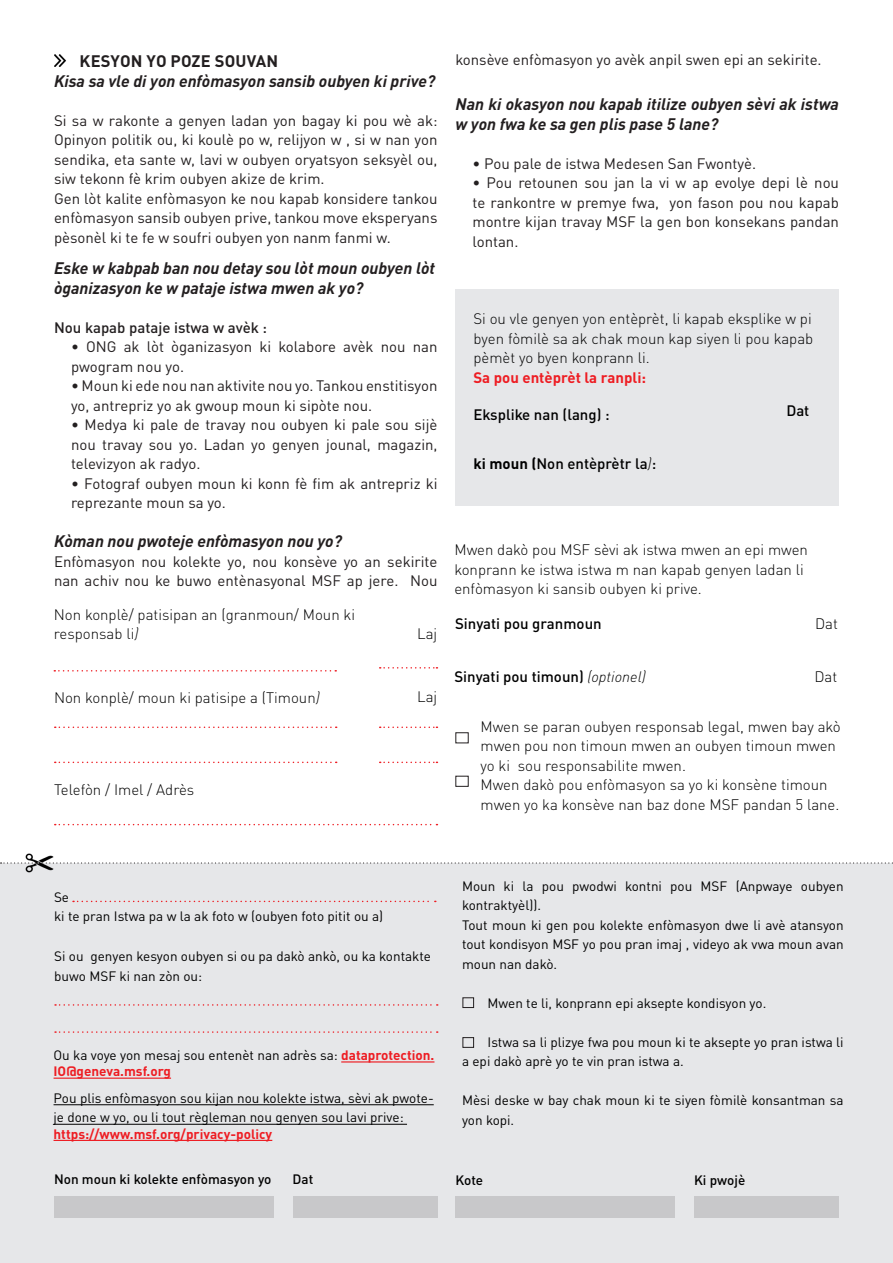
<style>
.page{position:relative;width:893px;height:1263px;background:#fff}
.page>*{position:absolute;margin:0;border:0;box-sizing:border-box;transform-origin:0 0}
.t1{font:italic 700 16.5px/19.5px "DIN Pro";color:#231f20}
.QUESTIONS_TITLES{font:700 16.5px "DIN Pro";letter-spacing:.01em;color:#231f20}
.t2{font:15px/19.5px "DIN Pro";color:#231f20;text-align:justify}
.t3{font:300 15px/19.5px "DIN Pro";color:#000}
.t4{font:500 15px "DIN Pro";color:#000}
.t5{font:500 15px "DIN Pro";color:#231f20}
.t6{font:700 15px "DIN Pro";color:#ee1d23}
.t7{font:13.5px/19.5px "DIN Pro";color:#000}
.t8{font:500 13.5px "DIN Pro";color:#000}
.t9{font:700 13.5px "DIN Pro";color:#ee1d23}
.s1{font-weight:700}
.s2{font-weight:300;font-style:italic}
.s3{font-style:italic}
.s4{font-weight:700;color:#ee1d23}
</style>
<div class="page">
<svg style="left:54px;top:55px;width:12px;height:12px"></svg>
<div style="left:455px;top:289px;width:383px;height:216px;background:#e6e7e9"></div>
<svg style="left:54px;top:670px;width:282px;height:1px"></svg>
<svg style="left:55px;top:726px;width:282px;height:2px"></svg>
<svg style="left:55px;top:824px;width:382px;height:1px"></svg>
<svg style="left:55px;top:762px;width:282px;height:1px"></svg>
<svg style="left:380px;top:667px;width:57px;height:1px"></svg>
<svg style="left:380px;top:726px;width:57px;height:2px"></svg>
<svg style="left:380px;top:762px;width:57px;height:1px"></svg>
<div style="left:455px;top:732px;width:14px;height:11px;border:1px solid #231f20"></div>
<div style="left:455px;top:776px;width:14px;height:11px;border:1px solid #231f20"></div>
<div style="left:0;top:863px;width:893px;height:400px;background:#e6e7e9"></div>
<svg style="left:73px;top:901px;width:363px;height:1px"></svg>
<svg style="left:55px;top:1004px;width:383px;height:2px"></svg>
<svg style="left:55px;top:1031px;width:383px;height:2px"></svg>
<hr style="left:54px;top:1104px;width:380px;height:1px;background:#000">
<hr style="left:54px;top:1124px;width:353px;height:1px;background:#000">
<hr style="left:54px;top:1140px;width:218px;height:1px;background:#ee1d23">
<hr style="left:341px;top:1061px;width:93px;height:1px;background:#ee1d23">
<hr style="left:54px;top:1077px;width:117px;height:2px;background:#ee1d23">
<div style="left:462px;top:997px;width:12px;height:11px;border:1px solid #231f20"></div>
<div style="left:462px;top:1037px;width:12px;height:11px;border:1px solid #231f20"></div>
<div style="left:54px;top:1196px;width:219px;height:22px;background:#c8c8ca"></div>
<div style="left:293px;top:1196px;width:144px;height:22px;background:#c8c8ca"></div>
<div style="left:455px;top:1196px;width:220px;height:22px;background:#c8c8ca"></div>
<div style="left:694px;top:1196px;width:145px;height:22px;background:#c8c8ca"></div>
<img style="left:24px;top:853px;width:30px;height:20px">
<svg style="left:1px;top:862px;width:892px;height:1px"></svg>
<p class="QUESTIONS_TITLES" style="left:80px;top:47px;width:200px">KESYON YO POZE SOUVAN</p>
<p class="t1" style="left:54px;top:69px;width:383px">Kisa sa vle di yon enfòmasyon sansib oubyen ki prive?</p>
<p class="t2" style="left:54px;top:109px;width:385px">Si sa w rakonte a genyen ladan yon bagay ki pou wè ak:<br>Opinyon politik ou, ki koulè po w, relijyon w , si w nan yon sendika, eta sante w, lavi w oubyen oryatsyon seksyèl ou, siw tekonn fè krim oubyen akize de krim.</p>
<p class="t2" style="left:54px;top:187px;width:385px">Gen lòt kalite enfòmasyon ke nou kapab konsidere tankou enfòmasyon sansib oubyen prive, tankou move eksperyans pèsonèl ki te fe w soufri oubyen yon nanm fanmi w.</p>
<p class="t1" style="left:54px;top:257px;width:382px">Eske w kabpab ban nou detay sou lòt moun oubyen lòt òganizasyon ke w pataje istwa mwen ak yo?</p>
<p class="t5" style="left:54px;top:315px;width:215px">Nou kapab pataje istwa w avèk :</p>
<p class="t2" style="left:71px;top:336px;width:368px">• ONG ak lòt òganizasyon ki kolabore avèk nou nan pwogram nou yo.</p>
<p class="t2" style="left:71px;top:375px;width:368px">• Moun ki ede nou nan aktivite nou yo. Tankou enstitisyon yo, antrepriz yo ak gwoup moun ki sipòte nou.</p>
<p class="t2" style="left:71px;top:414px;width:368px">• Medya ki pale de travay nou oubyen ki pale sou sijè nou travay sou yo. Ladan yo genyen jounal, magazin, televizyon ak radyo.</p>
<p class="t2" style="left:71px;top:472px;width:368px">• Fotograf oubyen moun ki konn fè fim ak antrepriz ki reprezante moun sa yo.</p>
<p class="t1" style="left:54px;top:530px;width:289px">Kòman nou pwoteje enfòmasyon nou yo?</p>
<p class="t2" style="left:54px;top:550px;width:385px">Enfòmasyon nou kolekte yo, nou konsève yo an sekirite nan achiv nou ke buwo entènasyonal MSF ap jere. Nou</p>
<p class="t2" style="left:455px;top:49px;width:368px">konsève enfòmasyon yo avèk anpil swen epi an sekirite.</p>
<p class="t1" style="left:455px;top:93px;width:385px">Nan ki okasyon nou kapab itilize oubyen sèvi ak istwa w yon fwa ke sa gen plis pase 5 lane?</p>
<p class="t2" style="left:472px;top:152px;width:285px">• Pou pale de istwa Medesen San Fwontyè.</p>
<p class="t2" style="left:472px;top:172px;width:368px">• Pou retounen sou jan la vi w ap evolye depi lè nou te rankontre w premye fwa, yon fason pou nou kapab montre kijan travay MSF la gen bon konsekans pandan lontan.</p>
<p class="t3" style="left:473px;top:308px;width:341px;text-align:justify">Si ou vle genyen yon entèprèt, li kapab eksplike w pi byen fòmilè sa ak chak moun kap siyen li pou kapab pèmèt yo byen konprann li.</p>
<p class="t6" style="left:473px;top:365px;width:174px">Sa pou entèprèt la ranpli:</p>
<p class="t4" style="left:473px;top:403px;width:138px">Eksplike nan (lang) :</p>
<p class="t4" style="left:473px;top:452px;width:184px"><span class="s1">ki moun (</span>Non entèprètr la<span class="s2">)</span>:</p>
<p class="t4" style="left:786px;top:399px;width:25px">Dat</p>
<p class="t3" style="left:454px;top:539px;width:355px">Mwen dakò pou MSF sèvi ak istwa mwen an epi mwen konprann ke istwa istwa m nan kapab genyen ladan li enfòmasyon ki sansib oubyen ki prive.</p>
<p class="t3" style="left:54px;top:603px;width:303px">Non konplè/ patisipan an (granmoun/ Moun ki responsab li<span class="s3">)</span></p>
<p class="t4" style="left:455px;top:611px;width:148px">Sinyati pou granmoun</p>
<p class="t3" style="left:417px;top:623px;width:22px">Laj</p>
<p class="t3" style="left:815px;top:613px;width:24px">Dat</p>
<p class="t3" style="left:54px;top:686px;width:267px">Non konplè/ moun ki patisipe a (Timoun<span class="s3">)</span></p>
<p class="t3" style="left:54px;top:778px;width:142px">Telefòn / Imel / Adrès</p>
<p class="t3" style="left:417px;top:685px;width:22px">Laj</p>
<p class="t4" style="left:454px;top:664px;width:193px">Sinyati pou timoun) <span class="s2">(optionel)</span></p>
<p class="t3" style="left:814px;top:665px;width:24px">Dat</p>
<p class="t3" style="left:480px;top:715px;width:362px">Mwen se paran oubyen responsab legal, mwen bay akò mwen pou non timoun mwen an oubyen timoun mwen yo ki sou responsabilite mwen.</p>
<p class="t3" style="left:480px;top:774px;width:360px">Mwen dakò pou enfòmasyon sa yo ki konsène timoun mwen yo ka konsève nan baz done MSF pandan 5 lane.</p>
<p class="t7" style="left:54px;top:886px;width:17px">Se</p>
<p class="t7" style="left:54px;top:905px;width:331px">ki te pran Istwa pa w la ak foto w (oubyen foto pitit ou a)</p>
<p class="t7" style="left:54px;top:945px;width:378px">Si ou genyen kesyon oubyen si ou pa dakò ankò, ou ka kontakte buwo MSF ki nan zòn ou:</p>
<p class="t7" style="left:54px;top:1046px;width:382px;line-height:16.2px">Ou ka voye yon mesaj sou entenèt nan adrès sa: <span class="s4">dataprotection.<br>IO@geneva.msf.org</span></p>
<p class="t7" style="left:54px;top:1087px;width:382px">Pou plis enfòmasyon sou kijan nou kolekte istwa, sèvi ak pwote&shy;je done w yo, ou li tout règleman nou genyen sou lavi prive:</p>
<p class="t9" style="left:54px;top:1122px;width:220px">https://www.msf.org/privacy-policy</p>
<p class="t7" style="left:462px;top:875px;width:383px">Moun ki la pou pwodwi kontni pou MSF (Anpwaye oubyen kontraktyèl)).</p>
<p class="t7" style="left:462px;top:914px;width:383px;text-align:justify">Tout moun ki gen pou kolekte enfòmasyon dwe li avè atansyon tout kondisyon MSF yo pou pran imaj , videyo ak vwa moun avan moun nan dakò.</p>
<p class="t7" style="left:487px;top:992px;width:280px">Mwen te li, konprann epi aksepte kondisyon yo.</p>
<p class="t7" style="left:462px;top:1031px;width:383px;text-indent:26px">Istwa sa li plizye fwa pou moun ki te aksepte yo pran istwa li a epi dakò aprè yo te vin pran istwa a.</p>
<p class="t7" style="left:462px;top:1089px;width:383px">Mèsi deske w bay chak moun ki te siyen fòmilè konsantman sa yon kopi.</p>
<p class="t8" style="left:54px;top:1168px;width:219px">Non moun ki kolekte enfòmasyon yo</p>
<p class="t8" style="left:293px;top:1168px;width:22px">Dat</p>
<p class="t8" style="left:455px;top:1169px;width:29px">Kote</p>
<p class="t8" style="left:694px;top:1169px;width:53px">Ki pwojè</p>
</div>
